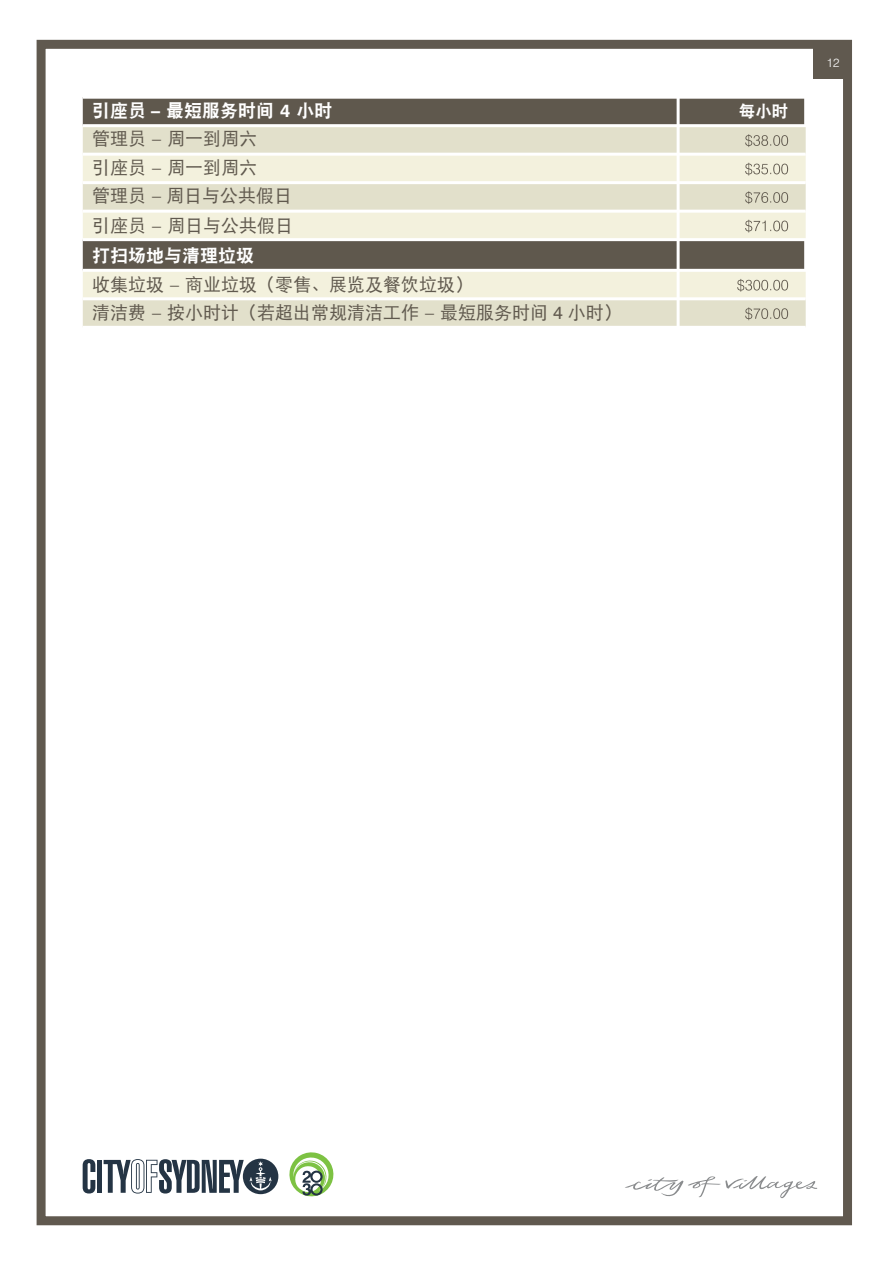
<style>
.page{position:relative;width:893px;height:1263px;background:#fff}
.page>*{position:absolute;margin:0;border:0;box-sizing:border-box;transform-origin:0 0}
.t1{font:18px/29px "DFP Hei W5";color:#60594e}
.t2{font:18px "DFP Hei W9";color:#fff}
.t3{font:16.5px "DFP Hei W9";color:#fff}
.t4{font:300 12px "Swiss 721 BT";color:#fff}
.s1{font-family:"Swiss 721 BT";font-weight:700}
.s2{font-family:"Swiss 721 BT"}
</style>
<div class="page">
<svg style="left:625px;top:1176px;width:192px;height:23px"></svg>
<div style="left:37px;top:40px;width:815px;height:1185px;border:9px solid #60594f"></div>
<div style="left:813px;top:40px;width:39px;height:39px;background:#60594f"></div>
<svg style="left:289px;top:1152px;width:44px;height:44px"></svg>
<svg style="left:83px;top:1159px;width:12px;height:34px"></svg>
<div style="left:97px;top:1160px;width:5px;height:33px;background:#243444"></div>
<svg style="left:104px;top:1159px;width:174px;height:35px"></svg>
<div style="left:83px;top:99px;width:721px;height:25px;background:#5f584d"></div>
<div style="left:83px;top:127px;width:723px;height:199px;background:#e2e0cb"></div>
<svg style="left:83px;top:156px;width:723px;height:141px;background:#cfccba"></svg>
<hr style="left:677px;top:127px;width:3px;height:26px;background:#fff">
<hr style="left:83px;top:153px;width:595px;height:3px;background:#fff">
<hr style="left:678px;top:153px;width:128px;height:3px;background:#fff">
<hr style="left:677px;top:156px;width:3px;height:25px;background:#fff">
<hr style="left:83px;top:181px;width:595px;height:3px;background:#fff">
<hr style="left:678px;top:181px;width:128px;height:3px;background:#fff">
<hr style="left:677px;top:184px;width:3px;height:26px;background:#fff">
<hr style="left:83px;top:210px;width:595px;height:3px;background:#fff">
<hr style="left:678px;top:210px;width:128px;height:3px;background:#fff">
<hr style="left:677px;top:213px;width:3px;height:25px;background:#fff">
<hr style="left:677px;top:272px;width:3px;height:25px;background:#fff">
<hr style="left:83px;top:297px;width:595px;height:3px;background:#fff">
<hr style="left:678px;top:297px;width:128px;height:3px;background:#fff">
<hr style="left:677px;top:300px;width:3px;height:26px;background:#fff">
<hr style="left:677px;top:99px;width:3px;height:25px;background:#fff">
<hr style="left:83px;top:238px;width:595px;height:3px;background:#fff">
<hr style="left:677px;top:241px;width:3px;height:28px;background:#fff">
<hr style="left:804px;top:241px;width:3px;height:28px;background:#fff">
<hr style="left:678px;top:238px;width:129px;height:3px;background:#fff">
<hr style="left:83px;top:269px;width:595px;height:3px;background:#fff">
<hr style="left:678px;top:269px;width:129px;height:3px;background:#fff">
<svg style="left:745px;top:134px;width:43px;height:13px"></svg>
<svg style="left:745px;top:163px;width:43px;height:13px"></svg>
<svg style="left:745px;top:191px;width:43px;height:13px"></svg>
<svg style="left:745px;top:220px;width:43px;height:13px"></svg>
<svg style="left:737px;top:279px;width:51px;height:13px"></svg>
<svg style="left:745px;top:307px;width:43px;height:13px"></svg>
<p class="t2" style="left:92px;top:100px;width:242px">引座员 <span class="s1">–</span> 最短服务时间 <span class="s1">4</span> 小时</p>
<p class="t1" style="left:92px;top:124px;width:202px">管理员 <span class="s2">–</span> 周一到周六<br>引座员 <span class="s2">–</span> 周一到周六<br>管理员 <span class="s2">–</span> 周日与公共假日引座员 <span class="s2">–</span> 周日与公共假日</p>
<p class="t2" style="left:92px;top:246px;width:163px">打扫场地与清理垃圾</p>
<p class="t1" style="left:92px;top:270px;width:531px;line-height:28.5px">收集垃圾 <span class="s2">–</span> 商业垃圾（零售、展览及餐饮垃圾）<br>清洁费 <span class="s2">–</span> 按小时计（若超出常规清洁工作 <span class="s2">–</span> 最短服务时间 <span class="s2">4</span> 小时）</p>
<p class="t3" style="left:739px;top:102px;width:51px">每小时</p>
<p class="t4" style="left:827px;top:56px;width:14px">12</p>
</div>
